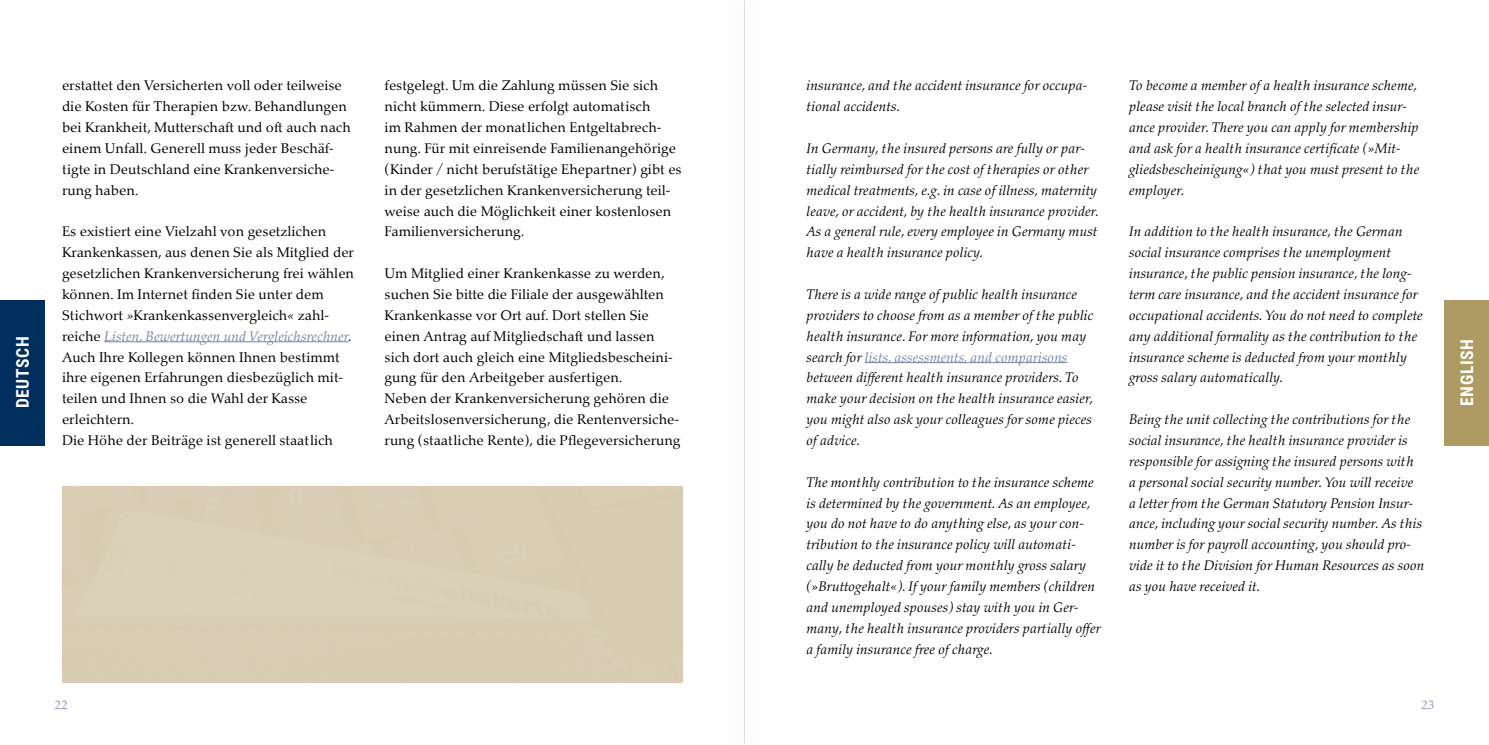
<style>
.page{position:relative;width:1489px;height:745px;background:#fff}
.page>*{position:absolute;margin:0;border:0;box-sizing:border-box;transform-origin:0 0}
.HL_Inhalt{font:700 17.5px "Roboto Condensed";letter-spacing:.035em;color:#fff}
.Fließtext{font:italic 14px/20.8px "Palatino Nova";color:#000}
.Fließtext-2{font:14px/20.8px "Palatino Nova";color:#000}
.t1{font:12.25px "Palatino Nova";color:#8e98b7}
.s1{font-style:italic}
.s2{font-style:italic;color:#7482a5}
.s3{color:#7482a5}
</style>
<div class="page">
<hr style="left:744px;top:0;width:1px;height:743px;background:#000">
<hr style="left:104px;top:341px;width:244px;height:1px;background:#7482a5">
<hr style="left:864px;top:362px;width:203px;height:1px;background:#7482a5">
<div style="left:0;top:300px;width:45px;height:145px;background:#002f5d"></div>
<div style="left:1444px;top:300px;width:44px;height:145px;background:#ae9a63"></div>
<p class="Fließtext-2" style="left:384px;top:76px;width:298px">festgelegt. Um die Zahlung müssen Sie sich nicht kümmern. Diese erfolgt automatisch<br>im Rahmen der monatlichen Entgeltabrech&shy;nung. Für mit einreisende Familienangehörige (Kinder / nicht berufstätige Ehepartner) gibt es in der gesetzlichen Krankenversicherung teil&shy;weise auch die Möglichkeit einer kostenlosen Familienversicherung.</p>
<p class="Fließtext-2" style="left:384px;top:263px;width:289px">Um Mitglied einer Krankenkasse zu werden, suchen Sie bitte die Filiale der ausgewählten Krankenkasse vor Ort auf. Dort stellen Sie einen Antrag auf Mitgliedschaft und lassen sich dort auch gleich eine Mitgliedsbescheini&shy;gung für den Arbeitgeber ausfertigen.</p>
<p class="Fließtext-2" style="left:384px;top:388px;width:297px">Neben der Krankenversicherung gehören die<br>Arbeitslosenversicherung, die Rentenversiche&shy;rung (staatliche Rente), die Pflegeversicherung</p>
<p class="Fließtext-2" style="left:62px;top:76px;width:290px">erstattet den Versicherten voll oder teilweise die Kosten für Therapien bzw. Behandlungen bei Krankheit, Mutterschaft und oft auch nach einem Unfall. Generell muss jeder Beschäf&shy;tigte in Deutschland eine Krankenversiche&shy;rung haben.</p>
<p class="Fließtext-2" style="left:62px;top:221px;width:293px">Es existiert eine Vielzahl von gesetzlichen Krankenkassen, aus denen Sie als Mitglied der gesetzlichen Krankenversicherung frei wählen können. Im Internet finden Sie unter dem Stichwort <span class="s1">»</span>Krankenkassenvergleich<span class="s1">«</span> zahl&shy;reiche <span class="s2">Listen, Bewertungen und Vergleichsrechner</span><span class="s1">.</span></p>
<p class="Fließtext-2" style="left:62px;top:346px;width:283px">Auch Ihre Kollegen können Ihnen bestimmt ihre eigenen Erfahrungen diesbezüglich mit&shy;teilen und Ihnen so die Wahl der Kasse erleichtern.</p>
<p class="Fließtext-2" style="left:62px;top:430px;width:272px">Die Höhe der Beiträge ist generell staatlich</p>
<p class="Fließtext" style="left:806px;top:76px;width:282px">insurance, and the accident insurance for occupa&shy;tional accidents.</p>
<p class="Fließtext" style="left:806px;top:138px;width:294px">In Germany, the insured persons are fully or par&shy;tially reimbursed for the cost of therapies or other medical treatments, e.g. in case of illness, maternity leave, or accident, by the health insurance provider.<br>As a general rule, every employee in Germany must have a health insurance policy.</p>
<p class="Fließtext" style="left:806px;top:284px;width:288px">There is a wide range of public health insurance providers to choose from as a member of the public health insurance. For more information, you may search for <span class="s3">lists, assessments, and comparisons </span>between different health insurance providers. To make your decision on the health insurance easier, you might also ask your colleagues for some pieces of advice.</p>
<p class="Fließtext" style="left:806px;top:471px;width:296px">The monthly contribution to the insurance scheme is determined by the government. As an employee, you do not have to do anything else, as your con&shy;tribution to the insurance policy will automati&shy;cally be deducted from your monthly gross salary (»Bruttogehalt«). If your family members (children and unemployed spouses) stay with you in Ger&shy;many, the health insurance providers partially offer a family insurance free of charge.</p>
<p class="Fließtext" style="left:1129px;top:76px;width:292px">To become a member of a health insurance scheme, please visit the local branch of the selected insur&shy;ance provider. There you can apply for membership and ask for a health insurance certificate (»Mit&shy;gliedsbescheinigung«) that you must present to the employer.</p>
<p class="Fließtext" style="left:1129px;top:221px;width:295px">In addition to the health insurance, the German social insurance comprises the unemployment insurance, the public pension insurance, the long&shy;term care insurance, and the accident insurance for occupational accidents. You do not need to complete any additional formality as the contribution to the insurance scheme is deducted from your monthly gross salary automatically.</p>
<p class="Fließtext" style="left:1129px;top:409px;width:297px">Being the unit collecting the contributions for the social insurance, the health insurance provider is responsible for assigning the insured persons with<br>a personal social security number. You will receive<br>a letter from the German Statutory Pension Insur&shy;ance, including your social security number. As this number is for payroll accounting, you should pro&shy;vide it to the Division for Human Resources as soon as you have received it.</p>
<p class="HL_Inhalt" style="left:10px;top:408px;width:73px;rotate:-90deg">DEUTSCH</p>
<p class="HL_Inhalt" style="left:1454px;top:405px;width:68px;rotate:-90deg">ENGLISH</p>
<p class="t1" style="left:55px;top:697px;width:15px">22</p>
<p class="t1" style="left:1420px;top:696px;width:15px">23</p>
</div>
